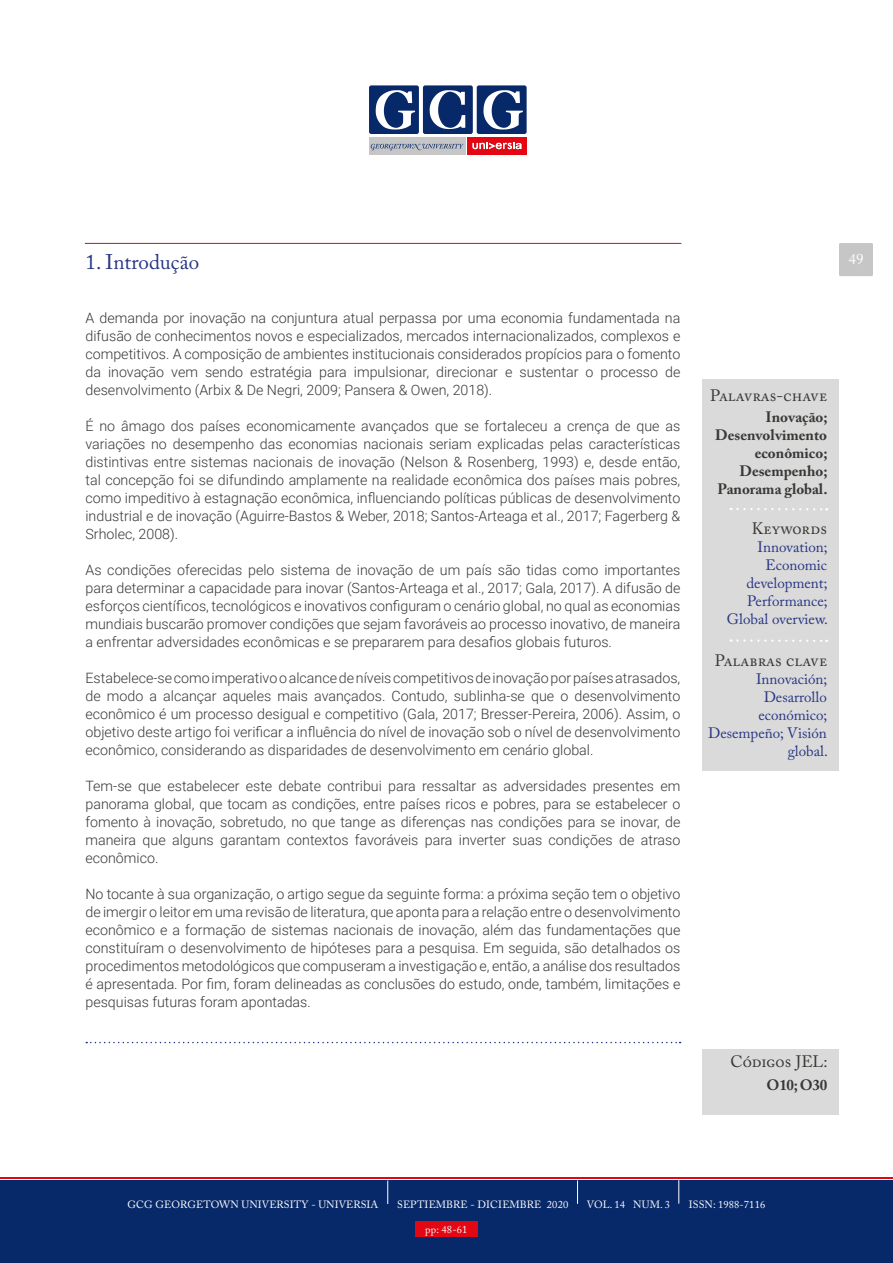
<style>
.page{position:relative;width:893px;height:1263px;background:#fff}
.page>*{position:absolute;margin:0;border:0;box-sizing:border-box;transform-origin:0 0}
.t1{font:21px "Adobe Caslon Pro";color:#283583}
.t2{font:16.5px "Adobe Caslon Pro";color:#3a3835}
.t3{font:15px/18px "Adobe Caslon Pro";color:#283583;text-align:right}
.t4{font:700 15px/18px "Adobe Caslon Pro";color:#3a3835;text-align:right}
.t5{font:15px "Adobe Caslon Pro";color:#fff}
.t6{font:300 14.25px/18px "Roboto";color:#3a3835;text-align:justify}
.t7{font:10.5px "Adobe Caslon Pro";letter-spacing:.01em;color:#fff}
</style>
<div class="page">
<hr style="left:85px;top:243px;width:596px;height:1px;background:#e30613">
<hr style="left:0;top:1177px;width:893px;height:1px;background:#e30613">
<div style="left:0;top:1180px;width:893px;height:83px;background:#082969"></div>
<svg style="left:577px;top:1180px;width:1px;height:24px"></svg>
<svg style="left:387px;top:1180px;width:1px;height:24px"></svg>
<svg style="left:679px;top:1180px;width:1px;height:23px"></svg>
<div style="left:369px;top:85px;width:50px;height:49px;background:#082969;border-radius:2px"></div>
<div style="left:423px;top:85px;width:50px;height:49px;background:#082969;border-radius:2px"></div>
<div style="left:477px;top:85px;width:50px;height:49px;background:#082969;border-radius:2px"></div>
<div style="left:467px;top:137px;width:60px;height:18px;background:#e30613"></div>
<svg style="left:472px;top:143px;width:50px;height:6px"></svg>
<div style="left:369px;top:137px;width:97px;height:18px;background:#c6c6c6"></div>
<svg style="left:371px;top:144px;width:92px;height:7px"></svg>
<svg style="left:376px;top:90px;width:39px;height:39px"></svg>
<svg style="left:430px;top:90px;width:35px;height:39px"></svg>
<svg style="left:483px;top:90px;width:40px;height:39px"></svg>
<div style="left:839px;top:243px;width:34px;height:33px;background:#c6c6c6;border-radius:2px"></div>
<div style="left:702px;top:1049px;width:137px;height:65px;background:#dadada"></div>
<svg style="left:86px;top:1042px;width:595px;height:1px"></svg>
<div style="left:702px;top:379px;width:137px;height:391px;background:#dadada"></div>
<svg style="left:731px;top:508px;width:96px;height:2px"></svg>
<svg style="left:731px;top:639px;width:96px;height:3px"></svg>
<div style="left:415px;top:1221px;width:63px;height:16px;background:#e30613"></div>
<h1 class="t1" style="left:85px;top:250px;width:115px">1. Introdução</h1>
<p class="t5" style="left:848px;top:250px;width:16px">49</p>
<p class="t6" style="left:85px;top:309px;width:596px">A demanda por inovação na conjuntura atual perpassa por uma economia fundamentada na difusão de conhecimentos novos e especializados, mercados internacionalizados, complexos e competitivos. A composição de ambientes institucionais considerados propícios para o fomento da inovação vem sendo estratégia para impulsionar, direcionar e sustentar o processo de desenvolvimento (Arbix &amp; De Negri, 2009; Pansera &amp; Owen, 2018).</p>
<p class="t6" style="left:85px;top:417px;width:596px">É no âmago dos países economicamente avançados que se fortaleceu a crença de que as variações no desempenho das economias nacionais seriam explicadas pelas características distintivas entre sistemas nacionais de inovação (Nelson &amp; Rosenberg, 1993) e, desde então, tal concepção foi se difundindo amplamente na realidade econômica dos países mais pobres, como impeditivo à estagnação econômica, influenciando políticas públicas de desenvolvimento industrial e de inovação (Aguirre-Bastos &amp; Weber, 2018; Santos-Arteaga et al., 2017; Fagerberg &amp; Srholec, 2008).</p>
<p class="t6" style="left:85px;top:561px;width:596px">As condições oferecidas pelo sistema de inovação de um país são tidas como importantes para determinar a capacidade para inovar (Santos-Arteaga et al., 2017; Gala, 2017). A difusão de esforços científicos, tecnológicos e inovativos configuram o cenário global, no qual as economias mundiais buscarão promover condições que sejam favoráveis ao processo inovativo, de maneira a enfrentar adversidades econômicas e se prepararem para desafios globais futuros.</p>
<p class="t6" style="left:85px;top:669px;width:596px">Estabelece-se como imperativo o alcance de níveis competitivos de inovação por países atrasados, de modo a alcançar aqueles mais avançados. Contudo, sublinha-se que o desenvolvimento econômico é um processo desigual e competitivo (Gala, 2017; Bresser-Pereira, 2006). Assim, o objetivo deste artigo foi verificar a influência do nível de inovação sob o nível de desenvolvimento econômico, considerando as disparidades de desenvolvimento em cenário global.</p>
<p class="t6" style="left:85px;top:777px;width:596px">Tem-se que estabelecer este debate contribui para ressaltar as adversidades presentes em panorama global, que tocam as condições, entre países ricos e pobres, para se estabelecer o fomento à inovação, sobretudo, no que tange as diferenças nas condições para se inovar, de maneira que alguns garantam contextos favoráveis para inverter suas condições de atraso econômico.</p>
<p class="t6" style="left:85px;top:885px;width:596px">No tocante à sua organização, o artigo segue da seguinte forma: a próxima seção tem o objetivo de imergir o leitor em uma revisão de literatura, que aponta para a relação entre o desenvolvimento econômico e a formação de sistemas nacionais de inovação, além das fundamentações que constituíram o desenvolvimento de hipóteses para a pesquisa. Em seguida, são detalhados os procedimentos metodológicos que compuseram a investigação e, então, a análise dos resultados é apresentada. Por fim, foram delineadas as conclusões do estudo, onde, também, limitações e pesquisas futuras foram apontadas.</p>
<p class="t2" style="left:710px;top:385px;width:118px">Palavras-chave</p>
<p class="t4" style="left:715px;top:408px;width:114px">Inovação;<br>Desenvolvimento econômico;<br>Desempenho;<br>Panorama global.</p>
<p class="t2" style="left:752px;top:519px;width:77px">Keywords</p>
<p class="t3" style="left:727px;top:538px;width:103px">Innovation;<br>Economic development;<br>Performance;<br>Global overview.</p>
<p class="t2" style="left:715px;top:651px;width:114px">Palabras clave</p>
<p class="t3" style="left:708px;top:670px;width:121px">Innovación;<br>Desarrollo económico;<br>Desempeño; Visión global.</p>
<p class="t2" style="left:730px;top:1052px;width:99px">Códigos JEL:</p>
<p class="t4" style="left:767px;top:1075px;width:62px">O10; O30</p>
<p class="t7" style="left:128px;top:1198px;width:252px">GCG GEORGETOWN UNIVERSITY - UNIVERSIA</p>
<p class="t7" style="left:397px;top:1198px;width:173px">SEPTIEMBRE - DICIEMBRE 2020</p>
<p class="t7" style="left:587px;top:1198px;width:85px">VOL. 14 NUM. 3</p>
<p class="t7" style="left:689px;top:1198px;width:78px">ISSN: 1988-7116</p>
<p class="t7" style="left:425px;top:1223px;width:43px">pp: 48-61</p>
</div>
